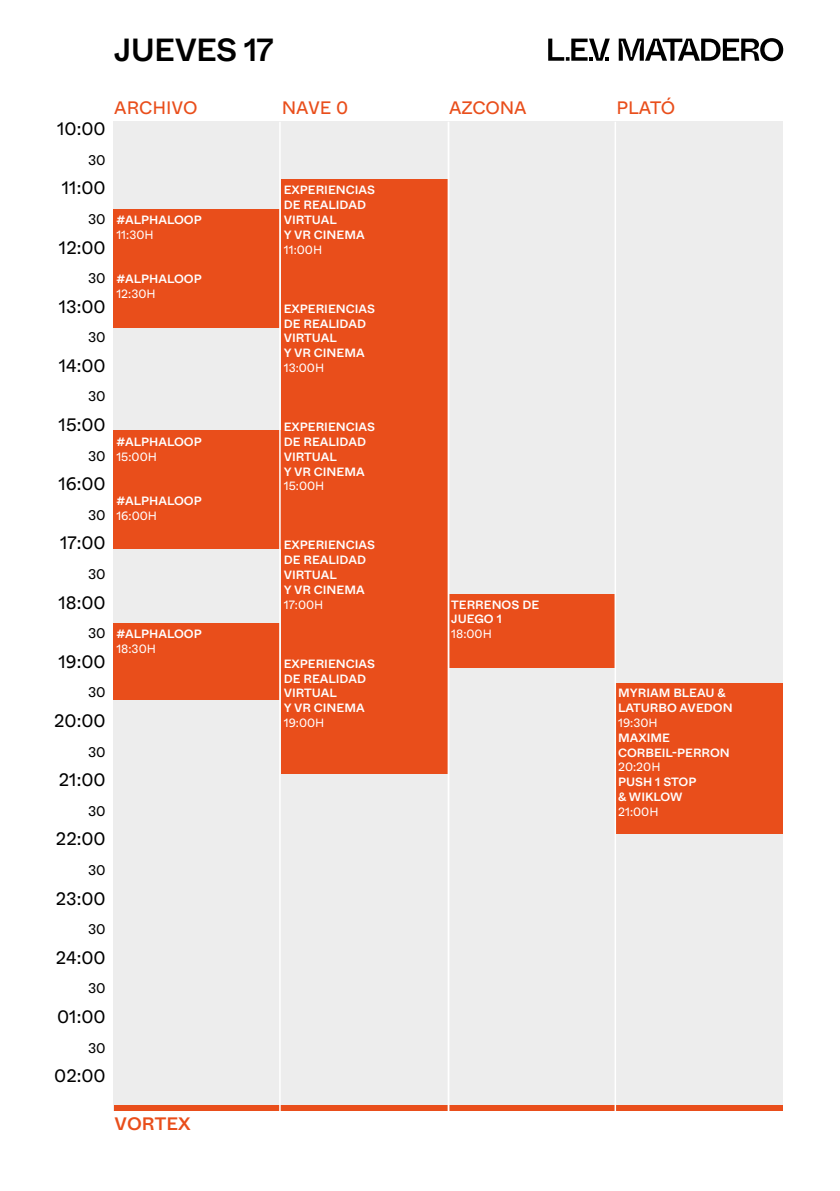
<style>
.page{position:relative;width:840px;height:1191px;background:#fff}
.page>*{position:absolute;margin:0;border:0;box-sizing:border-box;transform-origin:0 0}
.t1{font:500 32px "Whyte";letter-spacing:-.025em;color:#000}
.t2{font:18px "Whyte";color:#000}
.t3{font:18px "Whyte";letter-spacing:-.005em;color:#e94e1b}
.t4{font:500 18px "Whyte";letter-spacing:.01em;color:#e94e1b}
.t5{font:14px "Whyte";color:#000}
.t6{font:500 12px/14.8px "Whyte";color:#fff}
.t7{font:12px "Whyte";color:#fff}
</style>
<div class="page">
<div style="left:113px;top:122px;width:669px;height:989px;background:#ededed"></div>
<div style="left:615px;top:682px;width:167px;height:151px;background:#e94e1b"></div>
<div style="left:113px;top:623px;width:167px;height:77px;background:#e94e1b"></div>
<div style="left:113px;top:430px;width:168px;height:119px;background:#e94e1b"></div>
<div style="left:114px;top:1105px;width:668px;height:6px;background:#e94e1b"></div>
<div style="left:113px;top:209px;width:167px;height:118px;background:#e94e1b"></div>
<div style="left:281px;top:179px;width:167px;height:595px;background:#e94e1b"></div>
<div style="left:448px;top:594px;width:167px;height:73px;background:#e94e1b"></div>
<hr style="left:279px;top:122px;width:1px;height:989px;background:#fff">
<hr style="left:447px;top:122px;width:2px;height:989px;background:#fff">
<hr style="left:614px;top:122px;width:1px;height:989px;background:#fff">
<svg style="left:618px;top:38px;width:164px;height:23px"></svg>
<svg style="left:548px;top:39px;width:61px;height:22px"></svg>
<h1 class="t1" style="left:114px;top:25px;width:161px">JUEVES 17</h1>
<h2 class="t2" style="left:57px;top:115px;width:50px">10:00</h2>
<p class="t5" style="left:88px;top:149px;width:19px">30</p>
<h2 class="t2" style="left:62px;top:174px;width:45px">11:00</h2>
<p class="t5" style="left:88px;top:208px;width:19px">30</p>
<h2 class="t2" style="left:59px;top:233px;width:48px">12:00</h2>
<p class="t5" style="left:88px;top:267px;width:19px">30</p>
<h2 class="t2" style="left:59px;top:292px;width:48px">13:00</h2>
<p class="t5" style="left:88px;top:326px;width:19px">30</p>
<h2 class="t2" style="left:59px;top:351px;width:48px">14:00</h2>
<p class="t5" style="left:88px;top:386px;width:19px">30</p>
<h2 class="t2" style="left:59px;top:411px;width:49px">15:00</h2>
<p class="t5" style="left:88px;top:445px;width:19px">30</p>
<h2 class="t2" style="left:58px;top:470px;width:49px">16:00</h2>
<p class="t5" style="left:88px;top:504px;width:19px">30</p>
<h2 class="t2" style="left:60px;top:529px;width:47px">17:00</h2>
<p class="t5" style="left:88px;top:563px;width:19px">30</p>
<h2 class="t2" style="left:58px;top:588px;width:49px">18:00</h2>
<p class="t5" style="left:88px;top:622px;width:19px">30</p>
<h2 class="t2" style="left:58px;top:647px;width:49px">19:00</h2>
<p class="t5" style="left:88px;top:681px;width:19px">30</p>
<h2 class="t2" style="left:54px;top:706px;width:53px">20:00</h2>
<p class="t5" style="left:88px;top:741px;width:19px">30</p>
<h2 class="t2" style="left:59px;top:766px;width:48px">21:00</h2>
<p class="t5" style="left:88px;top:800px;width:19px">30</p>
<h2 class="t2" style="left:56px;top:825px;width:51px">22:00</h2>
<p class="t5" style="left:88px;top:859px;width:19px">30</p>
<h2 class="t2" style="left:56px;top:884px;width:51px">23:00</h2>
<p class="t5" style="left:88px;top:918px;width:19px">30</p>
<h2 class="t2" style="left:56px;top:943px;width:51px">24:00</h2>
<p class="t5" style="left:88px;top:977px;width:19px">30</p>
<h2 class="t2" style="left:57px;top:1002px;width:50px">01:00</h2>
<p class="t5" style="left:88px;top:1036px;width:19px">30</p>
<h2 class="t2" style="left:54px;top:1061px;width:53px">02:00</h2>
<h2 class="t3" style="left:114px;top:93px;width:85px">ARCHIVO</h2>
<h2 class="t3" style="left:281px;top:93px;width:68px">NAVE 0</h2>
<h2 class="t3" style="left:449px;top:93px;width:79px">AZCONA</h2>
<h2 class="t3" style="left:616px;top:93px;width:60px">PLATÓ</h2>
<p class="t6" style="left:116px;top:212px;width:87px">#ALPHALOOP</p>
<p class="t7" style="left:116px;top:225px;width:39px">11:30H</p>
<p class="t6" style="left:116px;top:271px;width:87px">#ALPHALOOP</p>
<p class="t7" style="left:116px;top:284px;width:41px">12:30H</p>
<p class="t6" style="left:116px;top:433px;width:87px">#ALPHALOOP</p>
<p class="t7" style="left:116px;top:447px;width:42px">15:00H</p>
<p class="t6" style="left:116px;top:493px;width:87px">#ALPHALOOP</p>
<p class="t7" style="left:116px;top:506px;width:42px">16:00H</p>
<p class="t6" style="left:116px;top:626px;width:87px">#ALPHALOOP</p>
<p class="t7" style="left:116px;top:639px;width:41px">18:30H</p>
<p class="t6" style="left:283px;top:182px;width:93px">EXPERIENCIAS<br>DE REALIDAD<br>VIRTUAL<br>Y VR CINEMA</p>
<p class="t7" style="left:283px;top:240px;width:40px">11:00H</p>
<p class="t6" style="left:283px;top:300px;width:93px">EXPERIENCIAS<br>DE REALIDAD<br>VIRTUAL<br>Y VR CINEMA</p>
<p class="t7" style="left:283px;top:358px;width:42px">13:00H</p>
<p class="t6" style="left:283px;top:419px;width:93px">EXPERIENCIAS<br>DE REALIDAD<br>VIRTUAL<br>Y VR CINEMA</p>
<p class="t7" style="left:283px;top:477px;width:42px">15:00H</p>
<p class="t6" style="left:283px;top:537px;width:93px">EXPERIENCIAS<br>DE REALIDAD<br>VIRTUAL<br>Y VR CINEMA</p>
<p class="t7" style="left:283px;top:595px;width:41px">17:00H</p>
<p class="t6" style="left:283px;top:655px;width:93px">EXPERIENCIAS<br>DE REALIDAD<br>VIRTUAL<br>Y VR CINEMA</p>
<p class="t7" style="left:283px;top:713px;width:42px">19:00H</p>
<p class="t6" style="left:451px;top:596px;width:89px">TERRENOS DE<br>JUEGO 1</p>
<p class="t7" style="left:451px;top:624px;width:42px">18:00H</p>
<p class="t6" style="left:617px;top:685px;width:116px">MYRIAM BLEAU &amp;<br>LATURBO AVEDON</p>
<p class="t7" style="left:617px;top:713px;width:41px">19:30H</p>
<p class="t6" style="left:617px;top:729px;width:113px">MAXIME<br>CORBEIL-PERRON</p>
<p class="t7" style="left:617px;top:758px;width:44px">20:20H</p>
<p class="t6" style="left:617px;top:774px;width:80px">PUSH 1 STOP &amp; WIKLOW</p>
<p class="t7" style="left:617px;top:802px;width:42px">21:00H</p>
<h2 class="t4" style="left:114px;top:1109px;width:78px">VORTEX</h2>
</div>
